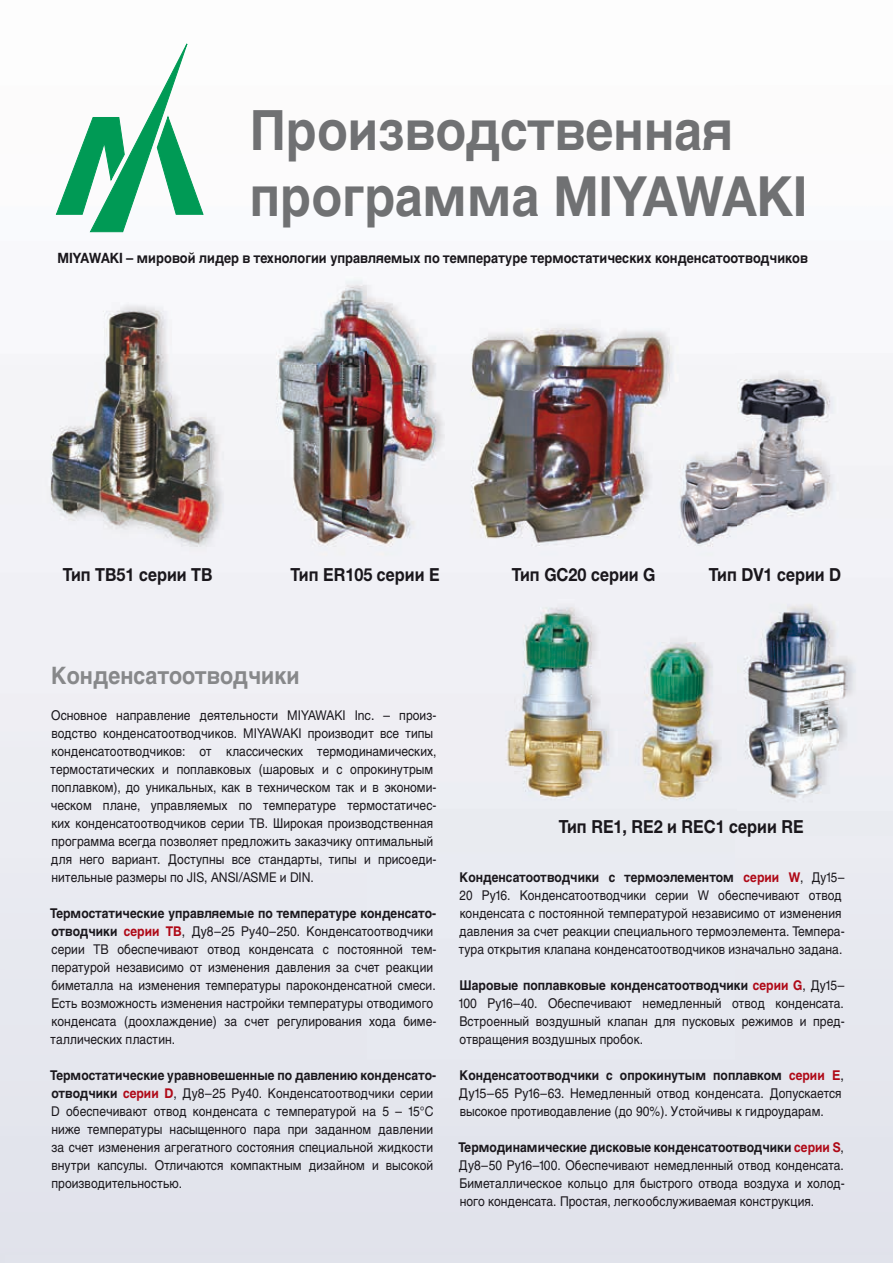
<style>
.page{position:relative;width:893px;height:1263px;background:#fff}
.page>*{position:absolute;margin:0;border:0;box-sizing:border-box;transform-origin:0 0}
.t1{font:700 55.5px/66px "Russ Helv";color:#707173;scale:.9 1}
.t2{font:700 24px "Russ Helv";color:#87888a;scale:.9 1}
.t3{font:700 18px "Russ Helv";color:#1a171c;scale:.9 1}
.t4{font:700 18px "Helvetica Neue";color:#1a171c;scale:.9 1}
.t5{font:700 14.25px "Russ Helv";color:#1a171c;scale:.9 1}
.t6{font:13.5px/18px "Russ Helv";color:#1a171c;scale:.9 1}
.t7{font:13.5px/18px "Russ Helv";color:#1a171c;scale:.87 1}
.t8{font:13.5px/18px "Russ Helv";color:#1a171c;scale:.94 1}
.s1{font-family:"Helvetica Neue"}
.s2{font-weight:700}
.s3{font-weight:700;color:#af0917}
.s4{font-family:"Helvetica Neue";font-weight:700;color:#af0917}
.s5{font-family:"Russ Helv"}
</style>
<div class="page">
<div style="left:4px;top:1255px;width:889px;height:8px;background:#e1e3eb"></div>
<img style="left:0;top:213px;width:735px;height:885px">
<img style="left:735px;top:365px;width:158px;height:890px">
<hr style="left:0;top:856px;width:4px;height:399px;background:#e5e7ee">
<svg style="left:56px;top:43px;width:147px;height:189px"></svg>
<h1 class="t1" style="left:250px;top:97px;width:621px">Proizvodstvennaä programma <span class="s1">MIYAWAKI</span></h1>
<p class="t5" style="left:58px;top:249px;width:835px"><span class="s1">MIYAWAKI</span> – mirovoj lider v texnologii upravläemyx po temperature termostatiheskix kondensatootvodhikov</p>
<h3 class="t3" style="left:63px;top:564px;width:168px">Tip <span class="s1">TB51</span> serii <span class="s1">TB</span></h3>
<h3 class="t3" style="left:291px;top:564px;width:167px">Tip <span class="s1">ER105</span> serii <span class="s1">E</span></h3>
<h3 class="t3" style="left:512px;top:564px;width:161px">Tip <span class="s1">GC20</span> serii <span class="s1">G</span></h3>
<h3 class="t3" style="left:709px;top:564px;width:149px">Tip <span class="s1">DV1</span> serii <span class="s1">D</span></h3>
<h2 class="t2" style="left:51px;top:662px;width:278px">Kondensatootvodhiki</h2>
<p class="t6" style="left:50px;top:706px;width:431px">Osnovnoe napravlenie deätelænosti <span class="s1">MIYAWAKI Inc.</span> – proiz&shy;vodstvo kondensatootvodhikov. <span class="s1">MIYAWAKI</span> proizvodit vse tipy kon densatootvodhikov: ot klassiheskix termodinamiheskix, ter mo statiheskix i poplavkovyx (‚arovyx i s oprokinutrym poplavkom), do unikalænyx, kak v texniheskom tak i v qko nomi&shy;heskom plane, upravläemyx po temperature termostatihes&shy;kix kondensatootvodhikov serii <span class="s1">TB</span>. Íirokaä proizvodstvennaä programma vsegda pozvoläet predloøitæ zakazhiku optimalænyj dlä nego variant. Dostupny vse standarty, tipy i pri soedi&shy;nitelænye razmery po <span class="s1">JIS, ANSI/ASME</span> i <span class="s1">DIN</span>.</p>
<p class="t6" style="left:50px;top:904px;width:431px"><span class="s2">Termostatiheskie upravläemye po temperature kondensato&shy;otvodhiki</span> <span class="s3">serii</span> <span class="s4">TB</span><span class="s1">,</span> Du8–25 Ru40–250. Kondensatootvodhiki serii <span class="s1">TB</span> obespehivaüt otvod kondensata s postoännoj tem&shy;peraturoj nezavisimo ot izmeneniä davleniä za shet reakcii bimetalla na izmeneniä temperatury paro kondensat noj smesi.<br>Estæ vozmoønostæ izmeneniä nastrojki temperatury otvodimogo kondensata (dooxlaødenie) za shet regulirovaniä xoda bi me&shy;talliheskix plastin.</p>
<p class="t6" style="left:50px;top:1066px;width:430px"><span class="s2">Termostatiheskie uravnove‚ennye po davleniü kondensato&shy;otvodhiki</span> <span class="s3">serii</span> <span class="s4">D</span><span class="s1">,</span> Du8–25 Ru40. Kondensatootvodhiki serii <span class="s1">D</span> obespehivaüt otvod kondensata s tem peraturoj na 5 – 15°<span class="s1">C </span>niøe temperatury nasywennogo para pri zadannom davlenii za shet izmeneniä agregatnogo sostoäniä specialænoj øidkosti vnutri kapsuly. Otlihaütsä kompaktnym dizajnom i vysokoj proizvoditelænostæü.</p>
<h3 class="t4" style="left:559px;top:816px;width:274px"><span class="s5">Tip</span> RE1, RE2 <span class="s5">i</span> REC1 <span class="s5">serii</span> RE</h3>
<p class="t7" style="left:458px;top:868px;width:446px"><span class="s2">Kondensatootvodhiki s termoqlementom</span> <span class="s3">serii</span> <span class="s4">W</span><span class="s1">,</span> Du15– 20 Ru16. Kondensatootvodhiki serii <span class="s1">W</span> obespehivaüt otvod kondensata s postoännoj temperaturoj ne za vi simo ot izmeneniä davleniä za shet reakcii specialænogo termoqlementa. Tempe ra&shy;tura ot krytiä klapana kondensatootvodhikov iznahalæno zadana.</p>
<p class="t6" style="left:459px;top:976px;width:431px;text-align:justify"><span class="s2">Íarovye poplavkovye kondensatootvodhiki</span> <span class="s3">serii</span> <span class="s4">G</span><span class="s1">,</span> Du15– 100 Ru16–40. Obespehivaüt nemedlennyj otvod kondensata.<br>Vstroennyj vozdu‚nyj klapan dlä puskovyx reøimov i pred&shy;otvraweniä vozdu‚nyx probok.</p>
<p class="t8" style="left:459px;top:1066px;width:412px"><span class="s2">Kondensatootvodhiki s oprokinutym poplavkom</span> <span class="s3">serii E</span><span class="s1">,<br></span>Du15–65 Ru16–63. Nemedlennyj otvod kondensata. Dopuskaetsä vysokoe protivodavlenie (do 90%). Ustojhivy k gidroudaram.</p>
<p class="t6" style="left:458px;top:1138px;width:431px;text-align:justify"><span class="s2">Termodinamiheskie diskovye kondensatootvodhiki</span> <span class="s3">serii</span> <span class="s4">S</span><span class="s1">, </span>Du8–50 Ru16–100. Obespehivaüt nemedlennyj otvod kondensata.<br>Bimetalli heskoe kolæco dlä bystrogo otvoda vozduxa i xolod&shy;nogo kondensata. Prostaä, legkoobsluøivaemaä konstrukciä.</p>
</div>
